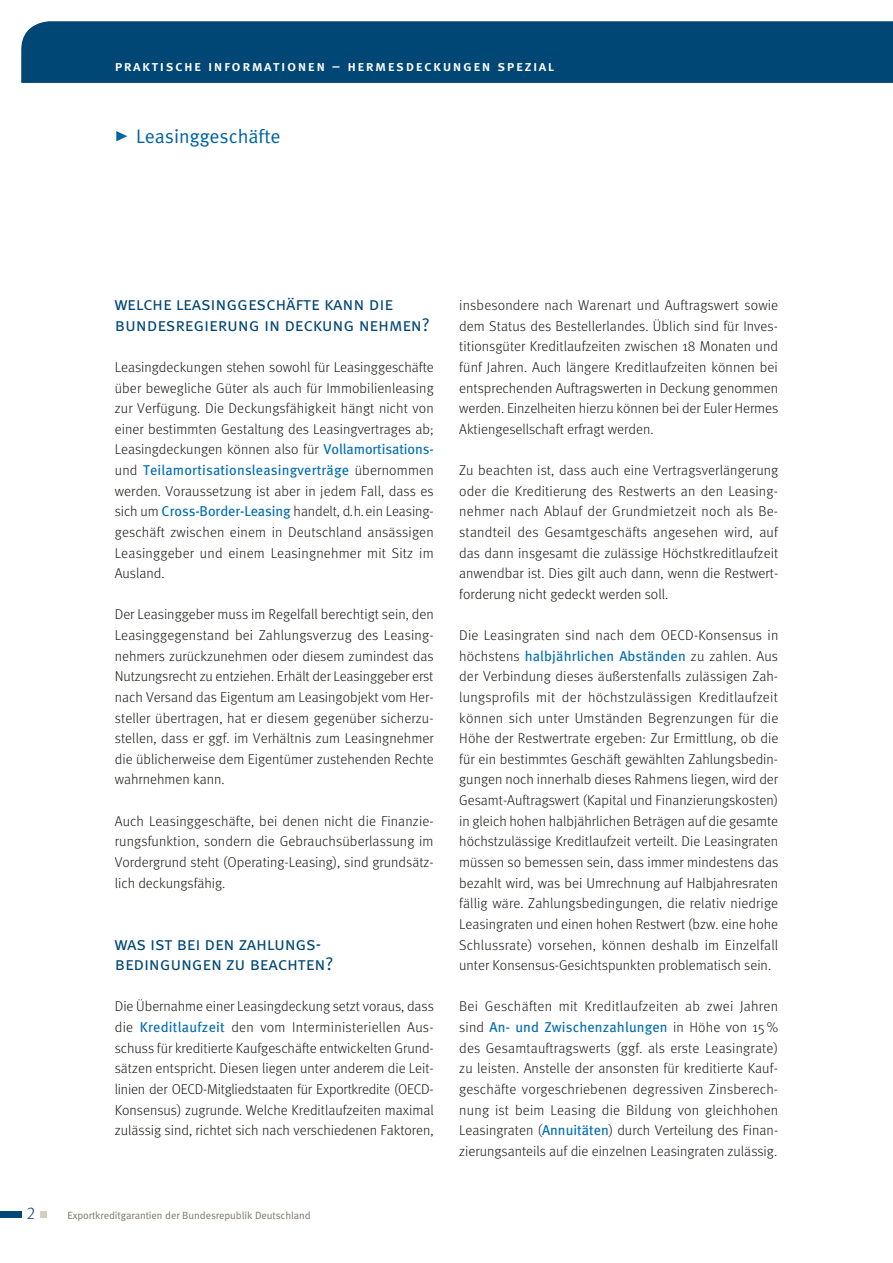
<style>
.page{position:relative;width:893px;height:1263px;background:#fff}
.page>*{position:absolute;margin:0;border:0;box-sizing:border-box;transform-origin:0 0}
._2017_INNEN_Titel{font:19.5px "Meta Normal";color:#0063a4}
.Merkbl_Head_1__EKG{font:18.3px/20.7px "Meta Normal Caps";letter-spacing:-.01em;color:#004775}
.t1{font:17.25px "Meta Light LF";color:#004775}
._2017_INNEN_Kategori{font:14.7px "Meta Medium Caps";letter-spacing:.1em;color:#fff}
.Merkbl_Fließtext-201{font:300 14.25px/20.7px "Meta";color:#1a1a18;text-align:justify}
.t2{font:10.5px "Meta Normal";letter-spacing:-.005em;color:#7a766d}
.s1{font-weight:400;color:#006db1}
</style>
<div class="page">
<div style="left:0;top:1211px;width:21px;height:7px;background:#004775"></div>
<div style="left:40px;top:1211px;width:7px;height:7px;background:#d5cfc2"></div>
<div style="left:21px;top:21px;width:872px;height:62px;background:#004775"></div>
<svg style="left:116px;top:131px;width:11px;height:10px"></svg>
<p class="_2017_INNEN_Kategori" style="left:115px;top:57px;width:441px">praktische informationen – hermesdeckungen spezial</p>
<p class="_2017_INNEN_Titel" style="left:136px;top:125px;width:146px">Leasinggeschäfte</p>
<p class="Merkbl_Head_1__EKG" style="left:115px;top:293px;width:316px">welche leasinggeschäfte kann die bundesregierung in deckung nehmen?</p>
<p class="Merkbl_Fließtext-201" style="left:115px;top:356px;width:321px">Leasingdeckungen stehen sowohl für Leasinggeschäfte über bewegliche Güter als auch für Immobilienleasing zur Verfügung. Die Deckungsfähigkeit hängt nicht von einer bestimmten Gestaltung des Leasingvertrages ab; Leasingdeckungen können also für <span class="s1">Vollamortisations&shy;</span>und <span class="s1">Teilamortisationsleasingverträge</span> übernommen werden. Voraussetzung ist aber in jedem Fall, dass es sich um <span class="s1">Cross-Border-Leasing</span> handelt, d. h. ein Leasing&shy;geschäft zwischen einem in Deutschland ansässigen Leasinggeber und einem Leasingnehmer mit Sitz im Ausland.</p>
<p class="Merkbl_Fließtext-201" style="left:115px;top:604px;width:320px">Der Leasinggeber muss im Regelfall berechtigt sein, den Leasinggegenstand bei Zahlungsverzug des Leasing&shy;nehmers zurückzunehmen oder diesem zumindest das Nutzungsrecht zu entziehen. Erhält der Leasinggeber erst nach Versand das Eigentum am Leasingobjekt vom Her&shy;steller übertragen, hat er diesem gegenüber sicherzu&shy;stellen, dass er ggf. im Verhältnis zum Leasingnehmer die üblicherweise dem Eigentümer zustehenden Rechte wahrnehmen kann.</p>
<p class="Merkbl_Fließtext-201" style="left:115px;top:810px;width:320px">Auch Leasinggeschäfte, bei denen nicht die Finanzie&shy;rungsfunktion, sondern die Gebrauchsüberlassung im Vordergrund steht (Operating-Leasing), sind grundsätz&shy;lich deckungsfähig.</p>
<p class="Merkbl_Head_1__EKG" style="left:115px;top:932px;width:220px">was ist bei den zahlungs‑ bedingungen zu beachten?</p>
<p class="Merkbl_Fließtext-201" style="left:115px;top:996px;width:321px">Die Übernahme einer Leasingdeckung setzt voraus, dass die <span class="s1">Kreditlaufzeit</span> den vom Interministeriellen Aus&shy;schuss für kreditierte Kaufgeschäfte entwickelten Grund&shy;sätzen entspricht. Diesen liegen unter anderem die Leit&shy;linien der OECD-Mitgliedstaaten für Exportkredite (OECD-Konsensus) zugrunde. Welche Kreditlaufzeiten maximal zulässig sind, richtet sich nach verschiedenen Faktoren,</p>
<p class="t1" style="left:26px;top:1203px;width:10px">2</p>
<p class="t2" style="left:67px;top:1209px;width:245px">Exportkreditgarantien der Bundesrepublik Deutschland</p>
<p class="Merkbl_Fließtext-201" style="left:459px;top:295px;width:320px;text-align:left">insbesondere nach Warenart und Auftragswert sowie dem Status des Bestellerlandes. Üblich sind für Inves-- titionsgüter Kreditlaufzeiten zwischen 18 Monaten und fünf Jahren. Auch längere Kreditlaufzeiten können bei entsprechenden Auftragswerten in Deckung genommen werden. Einzelheiten hierzu können bei der Euler Hermes Aktiengesellschaft erfragt werden.</p>
<p class="Merkbl_Fließtext-201" style="left:459px;top:460px;width:321px">Zu beachten ist, dass auch eine Vertragsverlängerung oder die Kreditierung des Restwerts an den Leasing&shy;nehmer nach Ablauf der Grundmietzeit noch als Be&shy;standteil des Gesamtgeschäfts angesehen wird, auf das dann insgesamt die zulässige Höchstkreditlaufzeit anwendbar ist. Dies gilt auch dann, wenn die Restwert&shy;forderung nicht gedeckt werden soll.</p>
<p class="Merkbl_Fließtext-201" style="left:459px;top:625px;width:321px">Die Leasingraten sind nach dem OECD-Konsensus in höchstens <span class="s1">halbjährlichen Abständen</span> zu zahlen. Aus der Verbindung dieses äußerstenfalls zulässigen Zah&shy;lungsprofils mit der höchstzulässigen Kreditlaufzeit können sich unter Umständen Begrenzungen für die Höhe der Restwertrate ergeben: Zur Ermittlung, ob die für ein bestimmtes Geschäft gewählten Zahlungsbedin&shy;gungen noch innerhalb dieses Rahmens liegen, wird der Gesamt-Auftragswert (Kapital und Finanzierungskosten) in gleich hohen halbjährlichen Beträgen auf die gesamte höchstzulässige Kreditlaufzeit verteilt. Die Leasingraten müssen so bemessen sein, dass immer mindestens das bezahlt wird, was bei Umrechnung auf Halbjahresraten fällig wäre. Zahlungsbedingungen, die relativ niedrige Leasingraten und einen hohen Restwert (bzw. eine hohe Schlussrate) vorsehen, können deshalb im Einzelfall unter Konsensus-Gesichtspunkten problematisch sein.</p>
<p class="Merkbl_Fließtext-201" style="left:459px;top:996px;width:321px">Bei Geschäften mit Kreditlaufzeiten ab zwei Jahren sind <span class="s1">An- und Zwischenzahlungen</span> in Höhe von 15% des Gesamtauftragswerts (ggf. als erste Leasingrate) zu leisten. Anstelle der ansonsten für kreditierte Kauf&shy;geschäfte vorgeschriebenen degressiven Zinsberech&shy;nung ist beim Leasing die Bildung von gleichhohen Leasingraten (<span class="s1">Annuitäten</span>) durch Verteilung des Finan&shy;zierungsanteils auf die einzelnen Leasingraten zulässig.</p>
</div>
